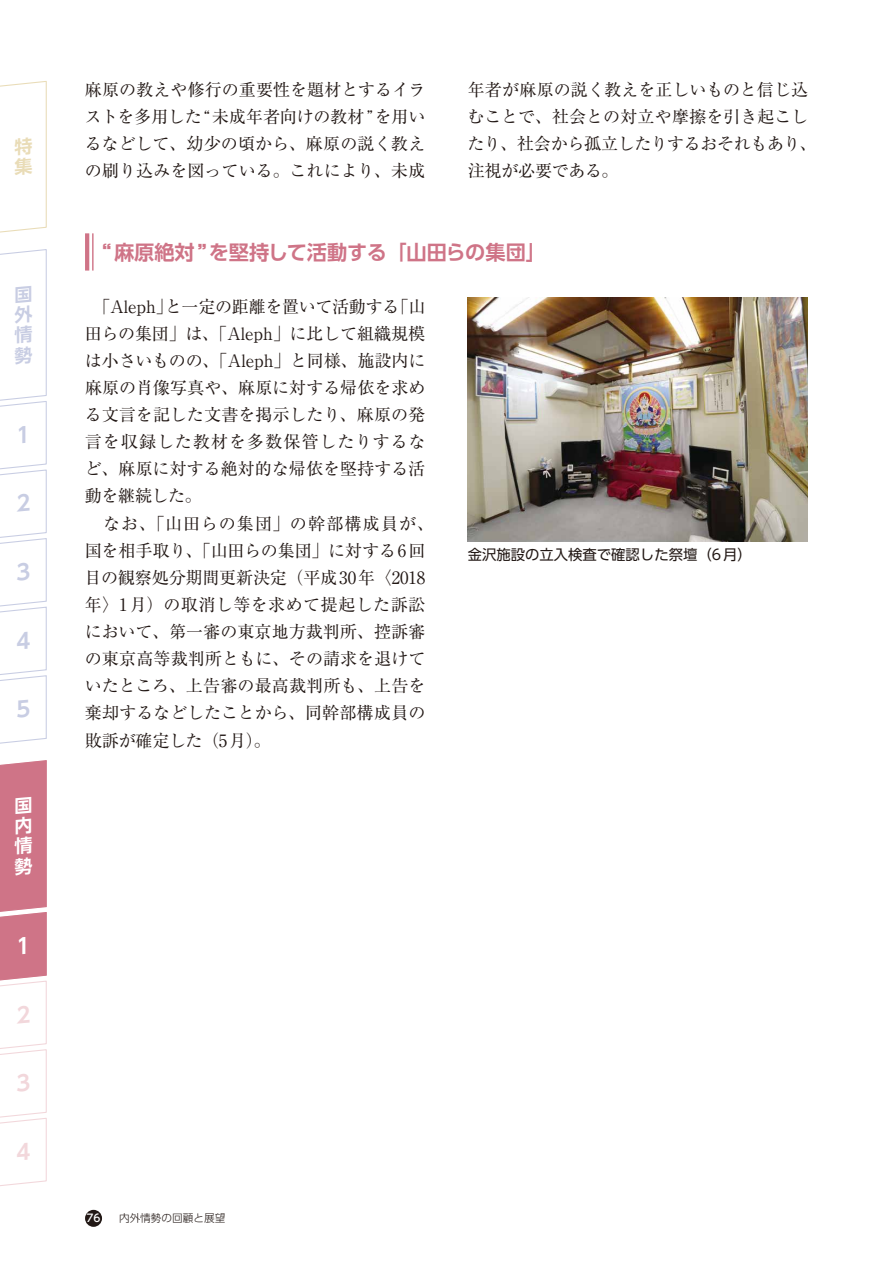
<style>
.page{position:relative;width:893px;height:1263px;background:#fff}
.page>*{position:absolute;margin:0;border:0;box-sizing:border-box;transform-origin:0 0}
.t1{font:700 20.25px "UD Shin Go Pr 6 N De";letter-spacing:-.005em;color:#cf7487}
.t2{font:700 18px/20.2px "UD Shin Go Pr 6 N De";color:#c8cde3}
.t3{font:700 18px/20.2px "UD Shin Go Pr 6 N De";color:#fff}
.t4{font:16.95px/27.2px "Ryumin Pr 6 N";color:#221815}
.t5{font:14.4px "UD Shin Go Pr 6 N";color:#221815}
.t6{font:300 10.65px "UD Shin Go Pr 6 N";color:#221815}
.t7{font:500 10.65px "UD Shin Go Pr 6 N";color:#fff}
</style>
<div class="page">
<div style="left:85px;top:1210px;width:17px;height:17px;background:#221815;border-radius:50%"></div>
<hr style="left:85px;top:233px;width:4px;height:38px;background:#cf7487">
<hr style="left:92px;top:233px;width:2px;height:38px;background:#cf7487">
<img style="left:468px;top:298px;width:340px;height:244px">
<svg style="left:0;top:249px;width:47px;height:495px"></svg>
<svg style="left:0;top:81px;width:47px;height:152px"></svg>
<svg style="left:0;top:760px;width:47px;height:426px"></svg>
<p class="t2" style="left:8px;top:285px;width:16px;rotate:-5deg">国外情勢</p>
<p class="t3" style="left:8px;top:796px;width:16px;rotate:-5deg">国内情勢</p>
<p class="t4" style="left:85px;top:75px;width:342px;text-align:justify">麻原の教えや修行の重要性を題材とするイラストを多用した“未成年者向けの教材”を用いるなどして、幼少の頃から、麻原の説く教えの刷り込みを図っている。これにより、未成</p>
<p class="t4" style="left:468px;top:75px;width:351px">年者が麻原の説く教えを正しいものと信じ込むことで、社会との対立や摩擦を引き起こしたり、社会から孤立したりするおそれもあり、注視が必要である。</p>
<p class="t1" style="left:102px;top:235px;width:446px">“麻原絶対”を堅持して活動する「山田らの集団」</p>
<p class="t4" style="left:85px;top:292px;width:351px">　「Aleph」と一定の距離を置いて活動する「山田らの集団」は、「Aleph」に比して組織規模は小さいものの、「Aleph」と同様、施設内に麻原の肖像写真や、麻原に対する帰依を求める文言を記した文書を掲示したり、麻原の発言を収録した教材を多数保管したりするなど、麻原に対する絶対的な帰依を堅持する活動を継続した。<br>　なお、「山田らの集団」の幹部構成員が、国を相手取り、「山田らの集団」に対する6回目の観察処分期間更新決定（平成30年〈2018年〉1月）の取消し等を求めて提起した訴訟において、第一審の東京地方裁判所、控訴審の東京高等裁判所ともに、その請求を退けていたところ、上告審の最高裁判所も、上告を棄却するなどしたことから、同幹部構成員の敗訴が確定した（5月）。</p>
<p class="t5" style="left:468px;top:543px;width:285px">金沢施設の立入検査で確認した祭壇（6月）</p>
<p class="t7" style="left:87px;top:1210px;width:16px">76</p>
<p class="t6" style="left:119px;top:1210px;width:108px">内外情勢の回顧と展望</p>
</div>
